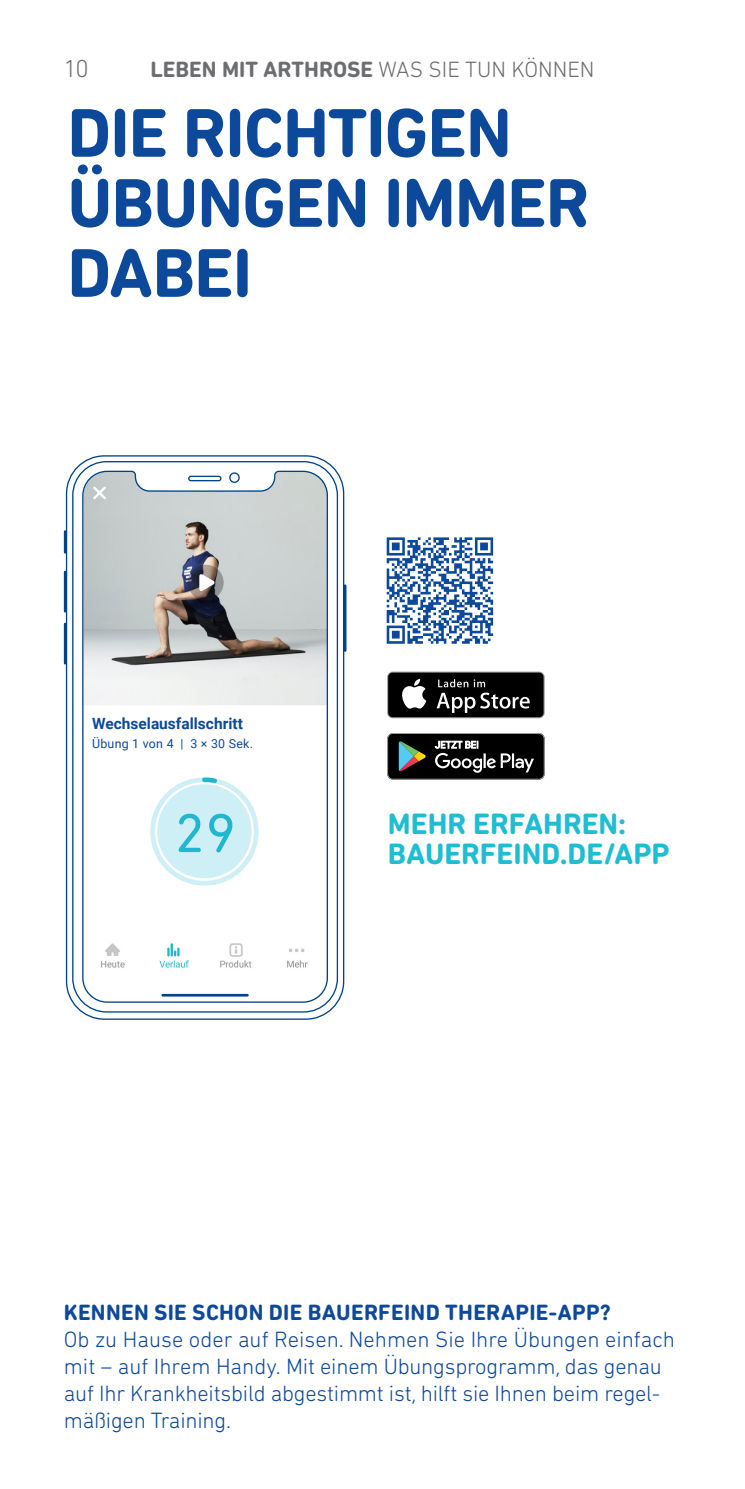
<style>
.page{position:relative;width:745px;height:1489px;background:#fff}
.page>*{position:absolute;margin:0;border:0;box-sizing:border-box;transform-origin:0 0}
.t1{font:700 70px/70px "DIN Next Rounded LT Pro";letter-spacing:-.015em;color:#0d499a}
.t2{font:700 30px/30px "DIN Next Rounded LT Pro";color:#20bdd2}
.t3{font:300 25px "DIN Next Rounded LT Pro";color:#6c6d70}
.t4{font:300 22.5px/27px "DIN Next Rounded LT Pro";letter-spacing:-.01em;color:#0d499a}
.t5{font:700 22.5px "DIN Next Rounded LT Pro";letter-spacing:.015em;color:#0d499a}
.t6{font:700 22.5px "DIN Next Rounded LT Pro";color:#6c6d70}
.t7{font:700 15.5px "Roboto";color:#0d499a}
.t8{font:12.25px "Roboto";letter-spacing:.02em;color:#0d499a}
.s1{font-weight:300}
</style>
<div class="page">
<svg style="left:65px;top:455px;width:280px;height:565px"></svg>
<hr style="left:343px;top:585px;width:3px;height:65px;background:#004389">
<hr style="left:64px;top:624px;width:2px;height:39px;background:#004389">
<hr style="left:64px;top:572px;width:2px;height:39px;background:#004389">
<hr style="left:64px;top:531px;width:2px;height:21px;background:#004389">
<svg style="left:81px;top:470px;width:247px;height:533px"></svg>
<svg style="left:386px;top:537px;width:107px;height:106px"></svg>
<svg style="left:387px;top:733px;width:157px;height:46px;background:#2a2c2b"></svg>
<svg style="left:387px;top:671px;width:157px;height:47px"></svg>
<div style="left:388px;top:672px;width:155px;height:45px;background:#000001;border-radius:4px"></div>
<svg style="left:402px;top:678px;width:24px;height:30px"></svg>
<svg style="left:436px;top:679px;width:93px;height:34px"></svg>
<p class="t3" style="left:64px;top:54px;width:27px">10</p>
<p class="t6" style="left:150px;top:56px;width:445px">LEBEN MIT ARTHROSE <span class="s1">WAS SIE TUN KÖNNEN</span></p>
<h1 class="t1" style="left:67px;top:98px;width:523px">DIE RICHTIGEN<br>ÜBUNGEN IMMER<br>DABEI</h1>
<p class="t7" style="left:92px;top:712px;width:152px">Wechselausfallschritt</p>
<p class="t8" style="left:92px;top:734px;width:162px">Übung 1 von 4 | 3 × 30 Sek.</p>
<h2 class="t2" style="left:387px;top:808px;width:283px">MEHR ERFAHREN:<br>BAUERFEIND.DE/APP</h2>
<p class="t5" style="left:64px;top:1298px;width:548px">KENNEN SIE SCHON DIE BAUERFEIND THERAPIE-APP?</p>
<p class="t4" style="left:64px;top:1325px;width:612px">Ob zu Hause oder auf Reisen. Nehmen Sie Ihre Übungen einfach mit – auf Ihrem Handy. Mit einem Übungsprogramm, das genau auf Ihr Krankheitsbild abgestimmt ist, hilft sie Ihnen beim regel&shy;mäßigen Training.</p>
</div>
